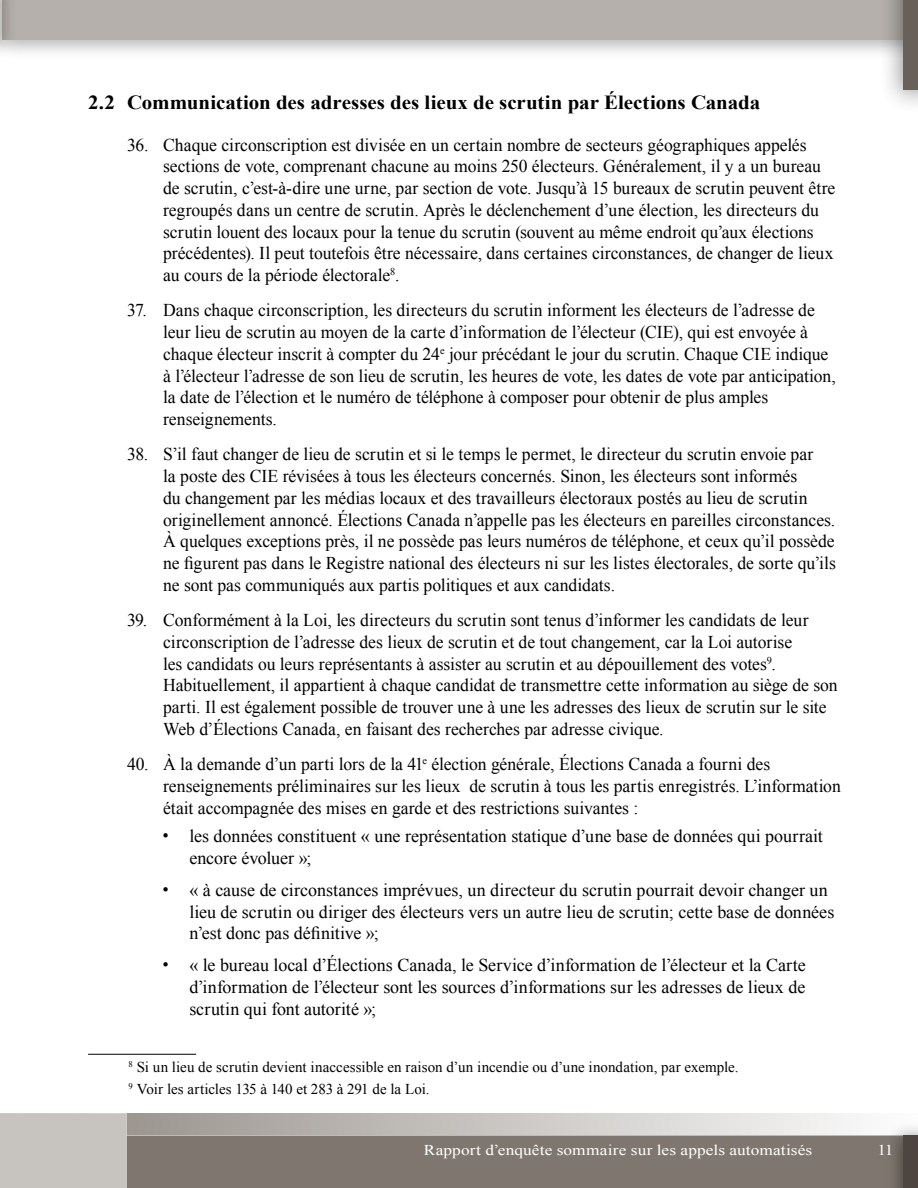
<style>
.page{position:relative;width:918px;height:1188px;background:#fff}
.page>*{position:absolute;margin:0;border:0;box-sizing:border-box;transform-origin:0 0}
.H2_Alphabet_bullet{font:700 19.95px "Times New Roman";letter-spacing:-.005em;color:#000;scale:1.05 1}
.t1{font:18px/21.8px "Times New Roman";color:#000}
.footnote_1{font:15px "Times New Roman";letter-spacing:.005em;color:#000}
.t2{font:15px "Times New Roman";letter-spacing:.005em;color:#fff;scale:1.16 1}
.s1{font-family:"Bliss";font-size:21px}
</style>
<div class="page">
<div style="left:126px;top:1136px;width:759px;height:52px;background:#7f776f"></div>
<div style="left:885px;top:1121px;width:33px;height:67px;background:#000;opacity:.4"></div>
<div style="left:903px;top:1135px;width:15px;height:53px;background:#4e4540"></div>
<svg style="left:126px;top:1114px;width:792px;height:21px;background:#ccc9c6"></svg>
<div style="left:0;top:0;width:918px;height:61px;background:#000;opacity:.5"></div>
<div style="left:2px;top:0;width:916px;height:40px;background:#b5b0ab"></div>
<div style="left:879px;top:0;width:39px;height:114px;background:#000;opacity:.45"></div>
<div style="left:904px;top:0;width:14px;height:90px;background:#69605a"></div>
<div style="left:0;top:0;width:19px;height:61px;background:#000;opacity:.5"></div>
<div style="left:0;top:1114px;width:126px;height:74px;background:#c7c4c0"></div>
<hr style="left:88px;top:1054px;width:108px;height:1px;background:#000">
<p class="H2_Alphabet_bullet" style="left:88px;top:88px;width:642px">2.2 Communication des adresses des lieux de scrutin par Élections Canada</p>
<p class="t1" style="left:163px;top:134px;width:674px;text-indent:-36px">36. Chaque circonscription est divisée en un certain nombre de secteurs géographiques appelés sections de vote, comprenant chacune au moins 250 électeurs. Généralement, il y a un bureau de scrutin, c’est-à-dire une urne, par section de vote. Jusqu’à 15 bureaux de scrutin peuvent être regroupés dans un centre de scrutin. Après le déclenchement d’une élection, les directeurs du scrutin louent des locaux pour la tenue du scrutin (souvent au même endroit qu’aux élections précédentes). Il peut toutefois être nécessaire, dans certaines circonstances, de changer de lieux au cours de la période électorale<sup>8</sup>.</p>
<p class="t1" style="left:163px;top:299px;width:674px;text-indent:-36px">37. Dans chaque circonscription, les directeurs du scrutin informent les électeurs de l’adresse de leur lieu de scrutin au moyen de la carte d’information de l’électeur (CIE), qui est envoyée à chaque électeur inscrit à compter du 24<sup>e</sup> jour précédant le jour du scrutin. Chaque CIE indique à l’électeur l’adresse de son lieu de scrutin, les heures de vote, les dates de vote par anticipation, la date de l’élection et le numéro de téléphone à composer pour obtenir de plus amples renseignements.</p>
<p class="t1" style="left:163px;top:443px;width:674px;text-indent:-36px">38. S’il faut changer de lieu de scrutin et si le temps le permet, le directeur du scrutin envoie par<br>la poste des CIE révisées à tous les électeurs concernés. Sinon, les électeurs sont informés<br>du changement par les médias locaux et des travailleurs électoraux postés au lieu de scrutin originellement annoncé. Élections Canada n’appelle pas les électeurs en pareilles circonstances.<br>À quelques exceptions près, il ne possède pas leurs numéros de téléphone, et ceux qu’il possède ne figurent pas dans le Registre national des électeurs ni sur les listes électorales, de sorte qu’ils ne sont pas communiqués aux partis politiques et aux candidats.</p>
<p class="t1" style="left:163px;top:609px;width:676px;text-indent:-36px">39. Conformément à la Loi, les directeurs du scrutin sont tenus d’informer les candidats de leur circonscription de l’adresse des lieux de scrutin et de tout changement, car la Loi autorise<br>les candidats ou leurs représentants à assister au scrutin et au dépouillement des votes<sup>9</sup>.<br>Habituellement, il appartient à chaque candidat de transmettre cette information au siège de son parti. Il est également possible de trouver une à une les adresses des lieux de scrutin sur le site Web d’Élections Canada, en faisant des recherches par adresse civique.</p>
<p class="t1" style="left:163px;top:753px;width:679px;text-indent:-36px">40. À la demande d’un parti lors de la 41<sup>e</sup> élection générale, Élections Canada a fourni des renseignements préliminaires sur les lieux de scrutin à tous les partis enregistrés. L’information était accompagnée des mises en garde et des restrictions suivantes :</p>
<p class="t1" style="left:189px;top:825px;width:635px;text-indent:-27px"><span class="s1">•</span> les données constituent « une représentation statique d’une base de données qui pourrait encore évoluer »;</p>
<p class="t1" style="left:189px;top:879px;width:647px;text-indent:-27px"><span class="s1">•</span> « à cause de circonstances imprévues, un directeur du scrutin pourrait devoir changer un lieu de scrutin ou diriger des électeurs vers un autre lieu de scrutin; cette base de données n’est donc pas définitive »;</p>
<p class="t1" style="left:189px;top:954px;width:618px;text-align:justify;text-indent:-27px"><span class="s1">•</span> « le bureau local d’Élections Canada, le Service d’information de l’électeur et la Carte d’information de l’électeur sont les sources d’informations sur les adresses de lieux de scrutin qui font autorité »;</p>
<p class="footnote_1" style="left:129px;top:1057px;width:611px"><sup>8</sup> Si un lieu de scrutin devient inaccessible en raison d’un incendie ou d’une inondation, par exemple.</p>
<p class="footnote_1" style="left:129px;top:1078px;width:302px"><sup>9</sup> Voir les articles 135 à 140 et 283 à 291 de la Loi.</p>
<p class="t2" style="left:424px;top:1140px;width:336px">Rapport d’enquête sommaire sur les appels automatisés</p>
<p class="t2" style="left:877px;top:1140px;width:15px">11</p>
</div>
